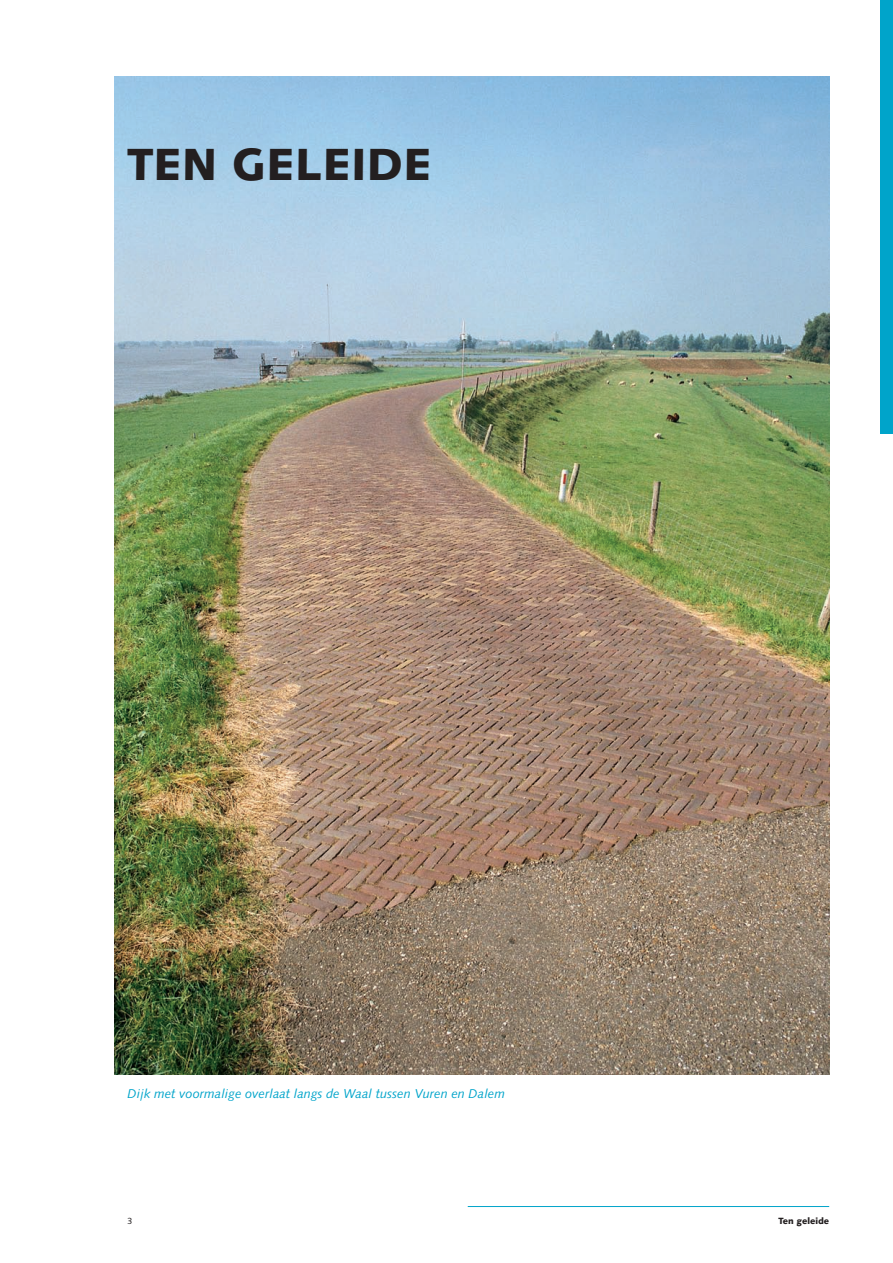
<style>
.page{position:relative;width:893px;height:1263px;background:#fff}
.page>*{position:absolute;margin:0;border:0;box-sizing:border-box;transform-origin:0 0}
._01_Hoofdstukkop{font:900 45px "Syntax LT Std";letter-spacing:.005em;color:#231f20}
.Hoofdstuk_bijschrift{font:italic 12.75px "Syntax LT Std";letter-spacing:.005em;color:#00a4ca}
.Voetregel_links{font:900 9px "Syntax LT Std";color:#231f20}
.Paginacijfer{font:9px "Syntax LT Std";color:#231f20}
</style>
<div class="page">
<hr style="left:468px;top:1206px;width:361px;height:1px;background:#00a4ca">
<img style="left:115px;top:77px;width:714px;height:997px">
<div style="left:880px;top:0;width:13px;height:434px;background:#00a4ca"></div>
<p class="_01_Hoofdstukkop" style="left:128px;top:138px;width:306px">TEN GELEIDE</p>
<p class="Hoofdstuk_bijschrift" style="left:128px;top:1086px;width:379px">Dijk met voormalige overlaat langs de Waal tussen Vuren en Dalem</p>
<p class="Paginacijfer" style="left:128px;top:1216px;width:7px">3</p>
<p class="Voetregel_links" style="left:778px;top:1216px;width:52px">Ten geleide</p>
</div>
